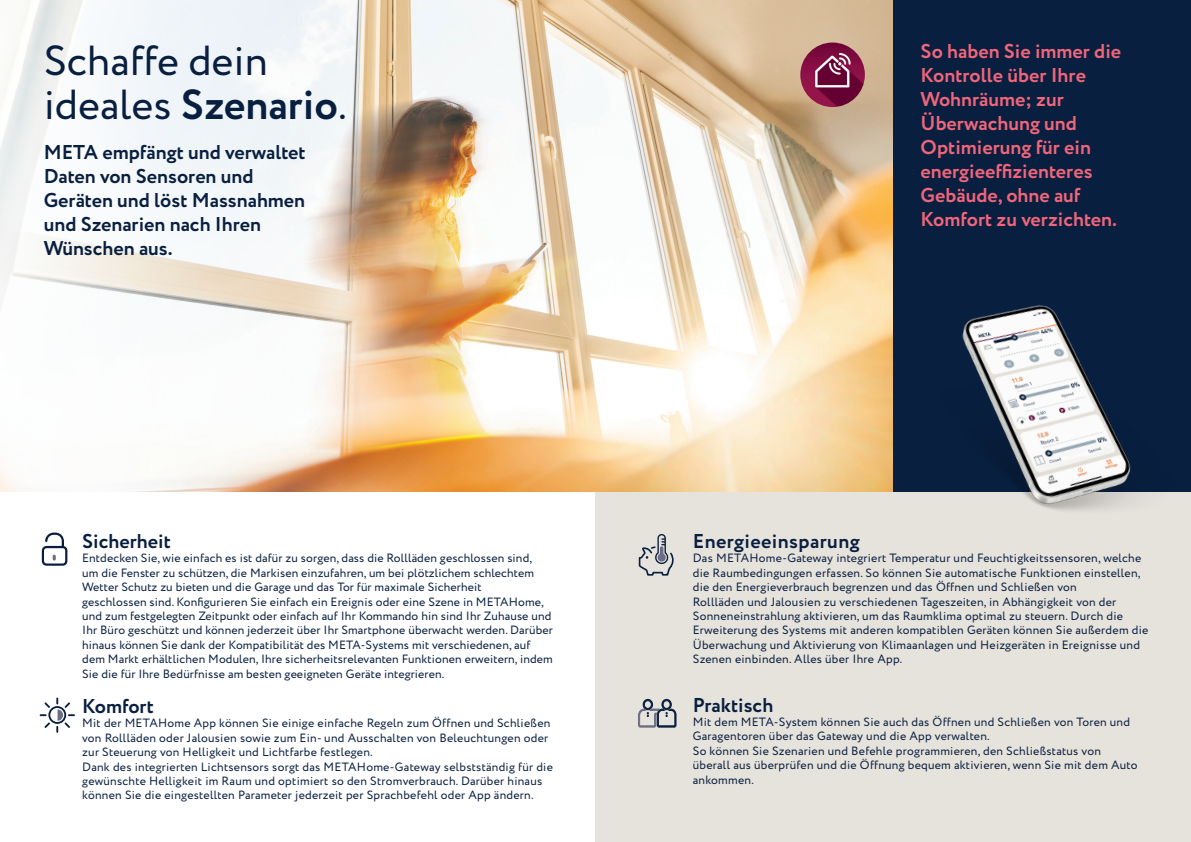
<style>
.page{position:relative;width:1191px;height:842px;background:#fff}
.page>*{position:absolute;margin:0;border:0;box-sizing:border-box;transform-origin:0 0}
.t1{font:42px/44px "Circe";color:#091f3f}
.t2{font:700 20px/24px "Circe";color:#f1657a}
.t3{font:700 20px/24px "Circe";color:#091f3f}
.t4{font:700 20px "Circe";letter-spacing:.02em;color:#091f3f}
.t5{font:12px/14.4px "Circe";letter-spacing:.02em;color:#091f3f}
.s1{font-weight:700}
</style>
<div class="page">
<div style="left:595px;top:491px;width:596px;height:351px;background:#e6e2dc"></div>
<img style="left:0;top:0;width:893px;height:491px">
<svg style="left:40px;top:697px;width:35px;height:36px"></svg>
<svg style="left:42px;top:532px;width:25px;height:34px"></svg>
<svg style="left:638px;top:534px;width:36px;height:42px"></svg>
<div style="left:893px;top:0;width:298px;height:491px;background:#091f3f"></div>
<img style="left:800px;top:43px;width:65px;height:64px;border-radius:32px">
<img style="left:920px;top:305px;width:271px;height:206px">
<svg style="left:638px;top:698px;width:39px;height:30px"></svg>
<h1 class="t1" style="left:44px;top:40px;width:305px">Schaffe dein ideales <span class="s1">Szenario</span>.</h1>
<h2 class="t3" style="left:44px;top:141px;width:263px">META empfängt und verwaltet<br>Daten von Sensoren und<br>Geräten und löst Massnahmen und Szenarien nach Ihren<br>Wünschen aus.</h2>
<h2 class="t3" style="left:82px;top:530px;width:90px">Sicherheit</h2>
<p class="t5" style="left:82px;top:551px;width:472px">Entdecken Sie, wie einfach es ist dafür zu sorgen, dass die Rollläden geschlossen sind,<br>um die Fenster zu schützen, die Markisen einzufahren, um bei plötzlichem schlechtem Wetter Schutz zu bieten und die Garage und das Tor für maximale Sicherheit<br>geschlossen sind. Konfigurieren Sie einfach ein Ereignis oder eine Szene in METAHome, und zum festgelegten Zeitpunkt oder einfach auf Ihr Kommando hin sind Ihr Zuhause und Ihr Büro geschützt und können jederzeit über Ihr Smartphone überwacht werden. Darüber hinaus können Sie dank der Kompatibilität des META-Systems mit verschiedenen, auf dem Markt erhältlichen Modulen, Ihre sicherheitsrelevanten Funktionen erweitern, indem Sie die für Ihre Bedürfnisse am besten geeigneten Geräte integrieren.</p>
<h2 class="t3" style="left:82px;top:695px;width:73px">Komfort</h2>
<p class="t5" style="left:82px;top:716px;width:472px">Mit der METAHome App können Sie einige einfache Regeln zum Öffnen und Schließen von Rollläden oder Jalousien sowie zum Ein- und Ausschalten von Beleuchtungen oder zur Steuerung von Helligkeit und Lichtfarbe festlegen.<br>Dank des integrierten Lichtsensors sorgt das METAHome-Gateway selbstständig für die gewünschte Helligkeit im Raum und optimiert so den Stromverbrauch. Darüber hinaus können Sie die eingestellten Parameter jederzeit per Sprachbefehl oder App ändern.</p>
<h2 class="t2" style="left:920px;top:40px;width:202px">So haben Sie immer die<br>Kontrolle über Ihre<br>Wohnräume; zur<br>Überwachung und<br>Optimierung für ein energieeffizienteres<br>Gebäude, ohne auf<br>Komfort zu verzichten.</h2>
<h2 class="t4" style="left:693px;top:528px;width:168px">Energieeinsparung</h2>
<p class="t5" style="left:693px;top:551px;width:457px">Das METAHome-Gateway integriert Temperatur und Feuchtigkeitssensoren, welche die Raumbedingungen erfassen. So können Sie automatische Funktionen einstellen, die den Energieverbrauch begrenzen und das Öffnen und Schließen von<br>Rollläden und Jalousien zu verschiedenen Tageszeiten, in Abhängigkeit von der Sonneneinstrahlung aktivieren, um das Raumklima optimal zu steuern. Durch die Erweiterung des Systems mit anderen kompatiblen Geräten können Sie außerdem die Überwachung und Aktivierung von Klimaanlagen und Heizgeräten in Ereignisse und Szenen einbinden. Alles über Ihre App.</p>
<h2 class="t3" style="left:693px;top:694px;width:82px">Praktisch</h2>
<p class="t5" style="left:693px;top:715px;width:446px">Mit dem META-System können Sie auch das Öffnen und Schließen von Toren und Garagentoren über das Gateway und die App verwalten.<br>So können Sie Szenarien und Befehle programmieren, den Schließstatus von überall aus überprüfen und die Öffnung bequem aktivieren, wenn Sie mit dem Auto ankommen.</p>
</div>
